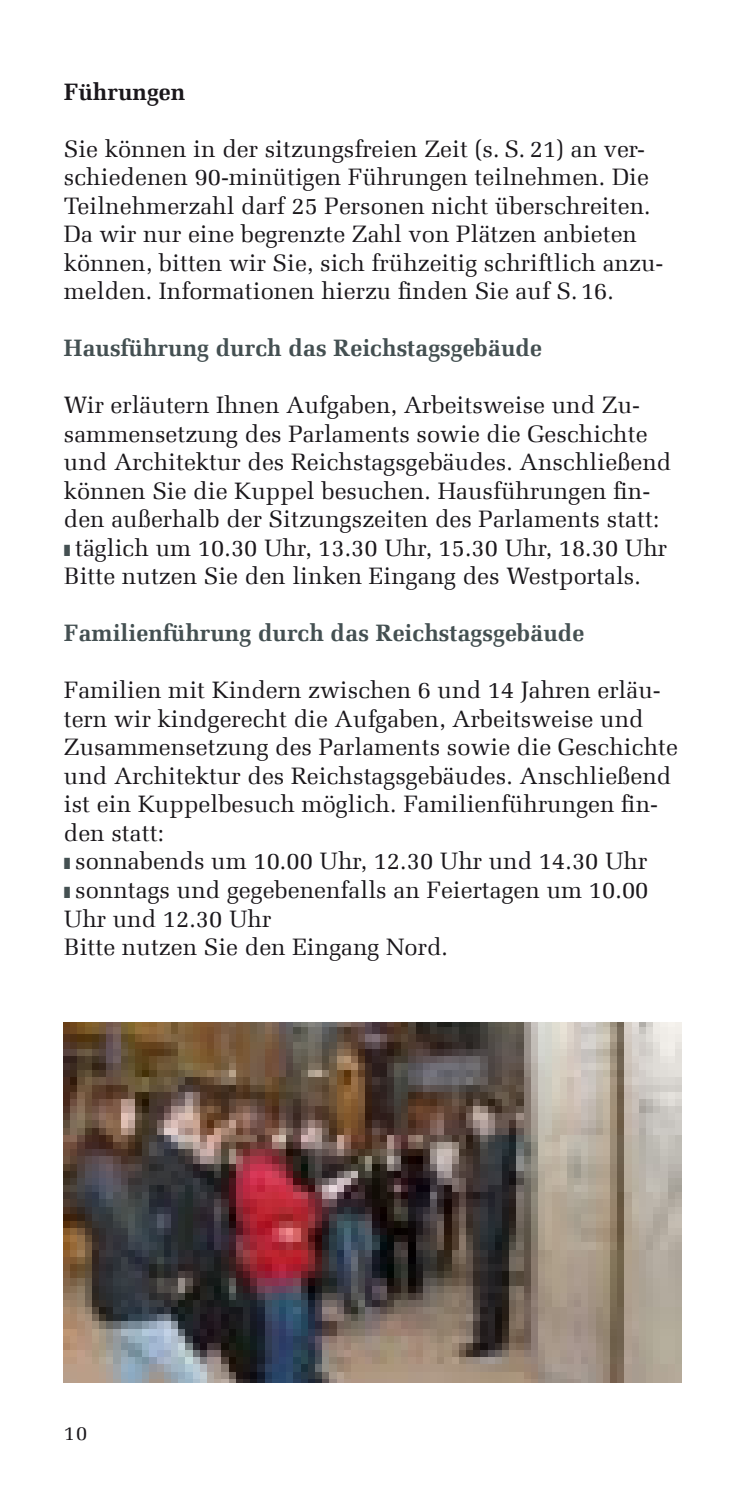
<style>
.page{position:relative;width:745px;height:1489px;background:#fff}
.page>*{position:absolute;margin:0;border:0;box-sizing:border-box;transform-origin:0 0}
.t1{font:23.75px/28.5px "Melior Com";color:#1a171b}
.t2{font:700 23.75px "Melior Com";color:#445052}
.t3{font:700 23.75px "Melior Com";color:#1a171b}
.t4{font:20px "Melior Com";color:#1a171b}
</style>
<div class="page">
<img style="left:64px;top:1022px;width:616px;height:360px">
<p class="t3" style="left:64px;top:77px;width:123px">Führungen</p>
<p class="t1" style="left:64px;top:134px;width:600px">Sie können in der sitzungsfreien Zeit (s. S. 21) an ver&shy;schiedenen 90-minütigen Führungen teilnehmen. Die Teilnehmerzahl darf 25 Personen nicht überschreiten.<br>Da wir nur eine begrenzte Zahl von Plätzen anbieten können, bitten wir Sie, sich frühzeitig schriftlich anzu&shy;melden. Informationen hierzu finden Sie auf S. 16.</p>
<p class="t2" style="left:64px;top:333px;width:479px">Hausführung durch das Reichstagsgebäude</p>
<p class="t1" style="left:64px;top:391px;width:577px">Wir erläutern Ihnen Aufgaben, Arbeitsweise und Zu-</p>
<p class="t1" style="left:64px;top:419px;width:585px">sammensetzung des Parlaments sowie die Geschichte</p>
<p class="t1" style="left:64px;top:448px;width:608px">und Architektur des Reichstagsgebäudes. Anschließend</p>
<p class="t1" style="left:64px;top:476px;width:587px">können Sie die Kuppel besuchen. Hausführungen fin-</p>
<p class="t1" style="left:64px;top:505px;width:597px">den außerhalb der Sitzungszeiten des Parlaments statt:</p>
<p class="t1" style="left:75px;top:533px;width:593px">täglich um 10.30 Uhr, 13.30 Uhr, 15.30 Uhr, 18.30 Uhr</p>
<p class="t1" style="left:64px;top:562px;width:578px">Bitte nutzen Sie den linken Eingang des Westportals.</p>
<p class="t2" style="left:64px;top:618px;width:521px">Familienführung durch das Reichstagsgebäude</p>
<p class="t1" style="left:64px;top:676px;width:598px">Familien mit Kindern zwischen 6 und 14 Jahren erläu-</p>
<p class="t1" style="left:64px;top:704px;width:581px">tern wir kindgerecht die Aufgaben, Arbeitsweise und</p>
<p class="t1" style="left:64px;top:733px;width:615px">Zusammensetzung des Parlaments sowie die Geschichte</p>
<p class="t1" style="left:64px;top:761px;width:608px">und Architektur des Reichstagsgebäudes. Anschließend</p>
<p class="t1" style="left:64px;top:790px;width:595px">ist ein Kuppelbesuch möglich. Familienführungen fin-</p>
<p class="t1" style="left:64px;top:818px;width:102px">den statt:</p>
<p class="t1" style="left:75px;top:847px;width:573px">sonnabends um 10.00 Uhr, 12.30 Uhr und 14.30 Uhr</p>
<p class="t1" style="left:75px;top:875px;width:574px">sonntags und gegebenenfalls an Feiertagen um 10.00</p>
<p class="t1" style="left:64px;top:904px;width:209px">Uhr und 12.30 Uhr</p>
<p class="t1" style="left:64px;top:932px;width:385px">Bitte nutzen Sie den Eingang Nord.</p>
<p class="t4" style="left:64px;top:1420px;width:25px">10</p>
</div>
